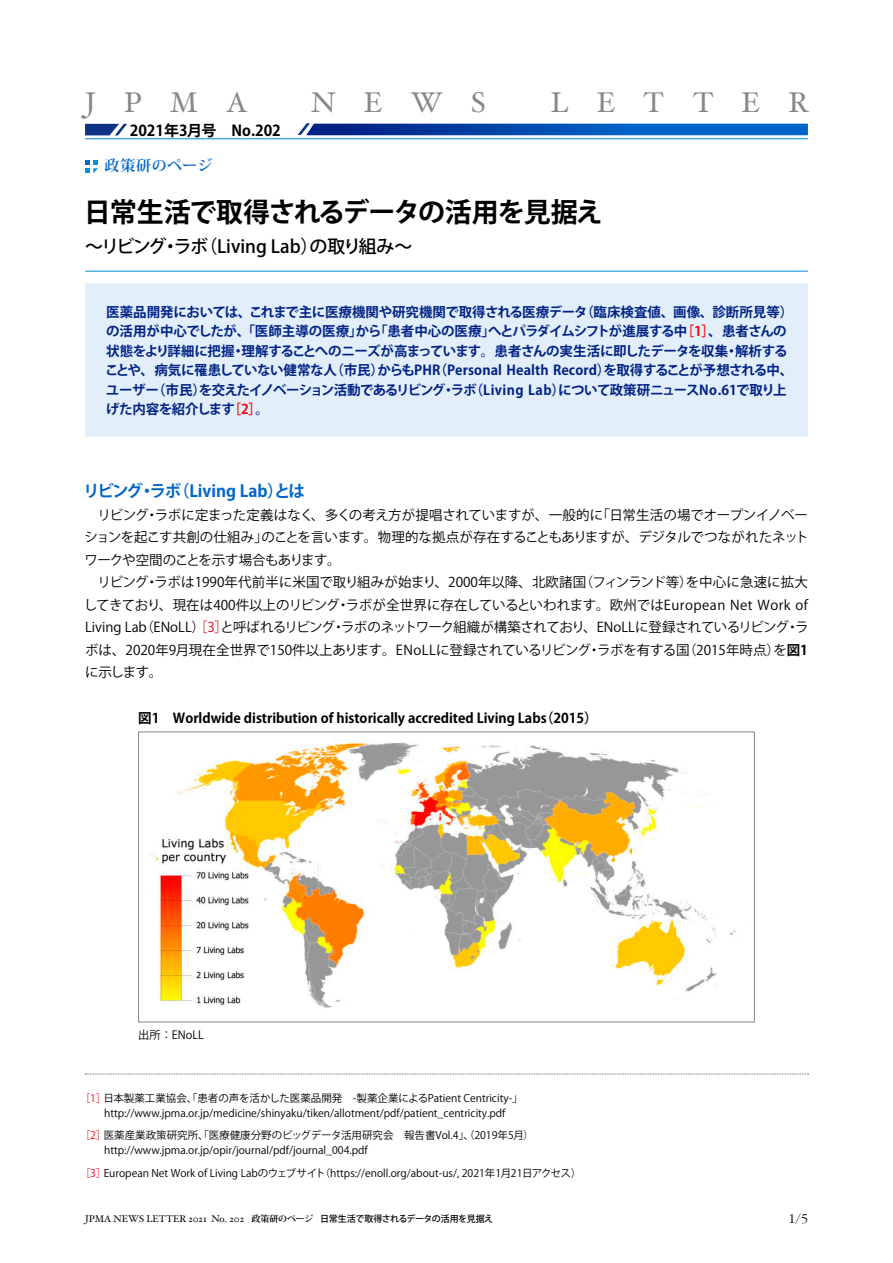
<style>
.page{position:relative;width:893px;height:1263px;background:#fff}
.page>*{position:absolute;margin:0;border:0;box-sizing:border-box;transform-origin:0 0}
.t1{font:28.5px "Hoefler Text";letter-spacing:.995em;color:#888}
.t2{font:700 27px "Koz Go Pr 6 N";letter-spacing:-.04em;color:#000}
.t3{font:500 18px "Koz Go Pr 6 N";letter-spacing:-.01em;color:#000}
.t4{font:700 16.5px "Koz Go Pr 6 N";color:#0066cb}
.t5{font:700 15px "Koz Go Pr 6 N";color:#000}
.t6{font:700 15px "Koz Min Pr 6 N";letter-spacing:.035em;color:#0066cb}
.t7{font:300 13.8px "Garamond";color:#000}
.t8{font:13.5px/22.5px "Koz Go Pr 6 N";color:#000}
.t9{font:700 13.5px/19.5px "Koz Go Pr 6 N";letter-spacing:-.025em;color:#002285}
.t10{font:700 13.5px "Koz Go Pr 6 N";color:#000}
.t11{font:11.25px "Koz Go Pr 6 N";color:#000}
.t12{font:10.5px/15px "Koz Go Pr 6 N";color:#000}
.t13{font:9.75px "Hoefler Text";color:#000}
.s1{color:#f30815}
.s2{font-weight:700}
.s3{font-family:"Koz Min Pr 6 N";font-weight:700;font-size:9px}
.s4{font-family:"Koz Go Pr 6 N";font-weight:500;font-size:9px}
</style>
<div class="page">
<svg style="left:148px;top:740px;width:588px;height:268px"></svg>
<div style="left:659px;top:807px;width:83px;height:80px;background:#fff"></div>
<div style="left:352px;top:972px;width:294px;height:42px;background:#fff"></div>
<div style="left:138px;top:731px;width:617px;height:291px;border:1px solid #888"></div>
<div style="left:85px;top:284px;width:723px;height:153px;background:#e2effa"></div>
<svg style="left:85px;top:1074px;width:723px;height:1px"></svg>
<svg style="left:85px;top:160px;width:13px;height:13px"></svg>
<hr style="left:85px;top:271px;width:723px;height:1px;background:#0085d6">
<svg style="left:85px;top:124px;width:42px;height:11px"></svg>
<svg style="left:298px;top:123px;width:510px;height:12px;background:#1258b6"></svg>
<hr style="left:85px;top:139px;width:723px;height:1px;background:#0085d6">
<h1 class="t1" style="left:85px;top:85px;width:164px">JPMA</h1>
<h1 class="t1" style="left:311px;top:85px;width:176px">NEWS</h1>
<h1 class="t1" style="left:551px;top:85px;width:260px">LETTER</h1>
<p class="t5" style="left:130px;top:122px;width:153px">2021年3月号　No.202</p>
<p class="t6" style="left:105px;top:157px;width:109px">政策研のページ</p>
<h2 class="t2" style="left:84px;top:196px;width:520px">日常生活で取得されるデータの活用を見据え</h2>
<h3 class="t3" style="left:85px;top:236px;width:329px">〜リビング・ラボ（Living Lab）の取り組み〜</h3>
<p class="t9" style="left:105px;top:302px;width:690px">医薬品開発においては、これまで主に医療機関や研究機関で取得される医療データ（臨床検査値、画像、診断所見等）の活用が中心でしたが、「医師主導の医療」から「患者中心の医療」へとパラダイムシフトが進展する中<span class="s1">［1］</span>、患者さんの状態をより詳細に把握・理解することへのニーズが高まっています。患者さんの実生活に即したデータを収集・解析することや、病気に罹患していない健常な人（市民）からもPHR（Personal Health Record）を取得することが予想される中、ユーザー（市民）を交えたイノベーション活動であるリビング・ラボ（Living Lab）について政策研ニュースNo.61で取り上げた内容を紹介します<span class="s1">［2］</span>。</p>
<p class="t4" style="left:83px;top:481px;width:223px">リビング・ラボ（Living Lab）とは</p>
<p class="t8" style="left:84px;top:504px;width:727px">　リビング・ラボに定まった定義はなく、多くの考え方が提唱されていますが、一般的に「日常生活の場でオープンイノベーションを起こす共創の仕組み」のことを言います。物理的な拠点が存在することもありますが、デジタルでつながれたネットワークや空間のことを示す場合もあります。<br>　リビング・ラボは1990年代前半に米国で取り組みが始まり、2000年以降、北欧諸国（フィンランド等）を中心に急速に拡大してきており、現在は400件以上のリビング・ラボが全世界に存在しているといわれます。欧州ではEuropean Net Work of Living Lab（ENoLL）<span class="s1">［3］</span>と呼ばれるリビング・ラボのネットワーク組織が構築されており、ENoLLに登録されているリビング・ラボは、2020年9月現在全世界で150件以上あります。ENoLLに登録されているリビング・ラボを有する国（2015年時点）を<span class="s2">図1</span>に示します。</p>
<p class="t10" style="left:138px;top:710px;width:461px">図1　Worldwide distribution of historically accredited Living Labs（2015）</p>
<p class="t11" style="left:138px;top:1028px;width:67px">出所：ENoLL</p>
<p class="t12" style="left:104px;top:1090px;width:420px;text-indent:-24px"><span class="s1">［1］</span>日本製薬工業協会、「患者の声を活かした医薬品開発　-製薬企業によるPatient Centricity-」http://www.jpma.or.jp/medicine/shinyaku/tiken/allotment/pdf/patient_centricity.pdf</p>
<p class="t12" style="left:104px;top:1128px;width:431px;text-indent:-24px"><span class="s1">［2］</span>医薬産業政策研究所、「医療健康分野のビッグデータ活用研究会　報告書Vol.4」、（2019年5月）http://www.jpma.or.jp/opir/journal/pdf/journal_004.pdf</p>
<p class="t12" style="left:80px;top:1165px;width:503px"><span class="s1">［3］</span>European Net Work of Living Labのウェブサイト（https://enoll.org/about-us/, 2021年1月21日アクセス）</p>
<p class="t13" style="left:85px;top:1213px;width:410px">JPMA NEWS LETTER 2021 No. 202 <span class="s3">政策研のページ</span> <span class="s4">日常生活で取得されるデータの活用を見据え</span></p>
<p class="t7" style="left:789px;top:1211px;width:21px">1/5</p>
</div>
